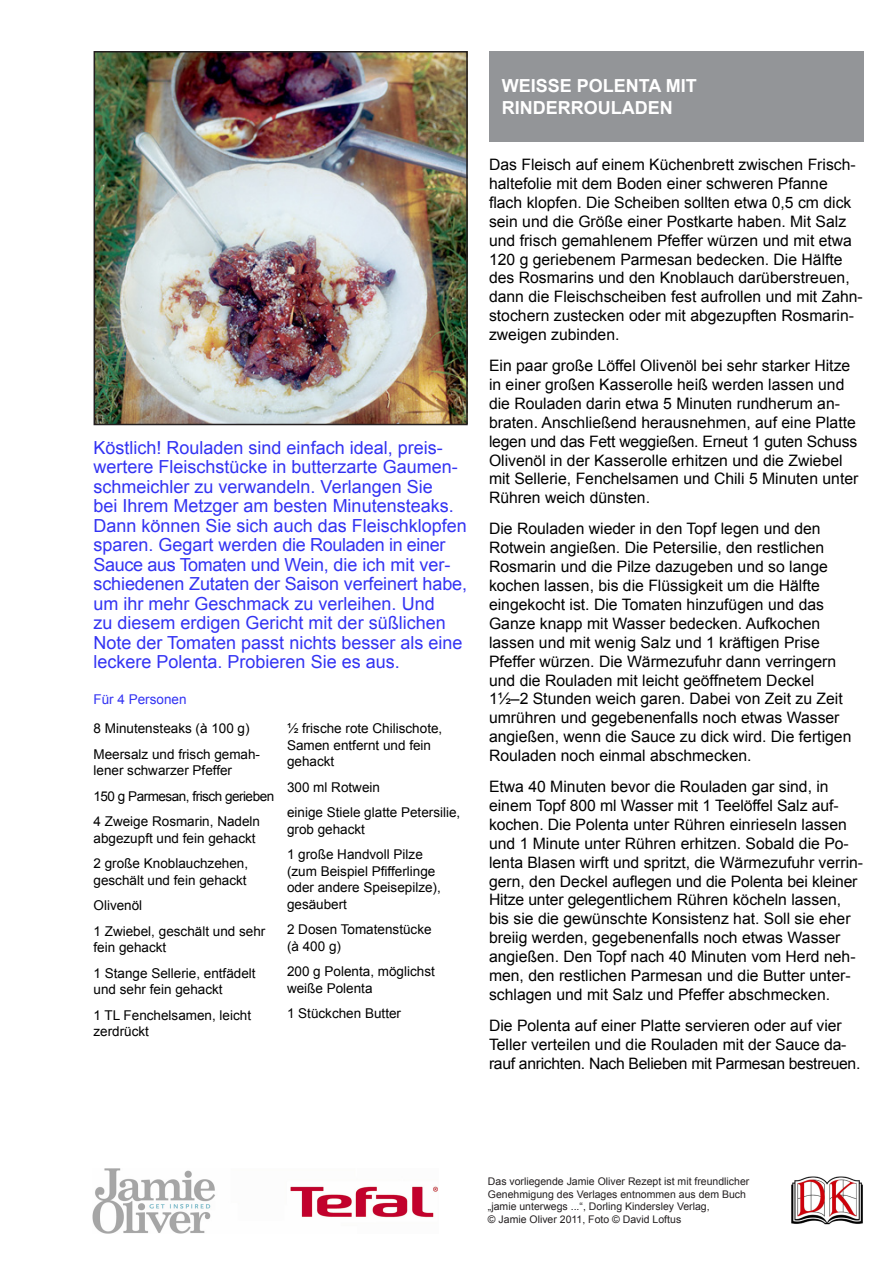
<style>
.page{position:relative;width:893px;height:1263px;background:#fff}
.page>*{position:absolute;margin:0;border:0;box-sizing:border-box;transform-origin:0 0}
.t1{font:18px/19.5px "Arial";color:#3333f3}
.t2{font:700 18px/21.6px "Arial";color:#fff}
.t3{font:15.75px/18.9px "Arial";color:#000}
.t4{font:13.5px/16.5px "Arial";color:#000}
.t5{font:13.5px "Arial";letter-spacing:-.035em;color:#000}
.t6{font:13.5px "Arial";color:#3333f3}
.t7{font:10.5px/12.6px "Arial";color:#231f20}
</style>
<div class="page">
<img style="left:97px;top:54px;width:368px;height:368px">
<div style="left:94px;top:51px;width:374px;height:374px;border:2px solid #231f20"></div>
<div style="left:489px;top:51px;width:374px;height:91px;background:#939598"></div>
<img style="left:791px;top:1176px;width:72px;height:48px">
<img style="left:92px;top:1168px;width:346px;height:66px">
<p class="t1" style="left:94px;top:438px;width:375px">Köstlich! Rouladen sind einfach ideal, preis&shy;wertere Fleischstücke in butterzarte Gaumen&shy;schmeichler zu verwandeln. Verlangen Sie<br>bei Ihrem Metzger am besten Minutensteaks.<br>Dann können Sie sich auch das Fleischklopfen sparen. Gegart werden die Rouladen in einer Sauce aus Tomaten und Wein, die ich mit ver&shy;schiedenen Zutaten der Saison verfeinert habe, um ihr mehr Geschmack zu verleihen. Und<br>zu diesem erdigen Gericht mit der süßlichen Note der Tomaten passt nichts besser als eine leckere Polenta. Probieren Sie es aus.</p>
<p class="t6" style="left:94px;top:691px;width:95px">Für 4 Personen</p>
<p class="t4" style="left:94px;top:720px;width:158px">8 Minutensteaks (à 100 g)</p>
<p class="t4" style="left:94px;top:746px;width:168px">Meersalz und frisch gemah&shy;lener schwarzer Pfeffer</p>
<p class="t5" style="left:94px;top:787px;width:182px">150 g Parmesan, frisch gerieben</p>
<p class="t4" style="left:94px;top:813px;width:168px">4 Zweige Rosmarin, Nadeln</p>
<p class="t4" style="left:94px;top:830px;width:164px">abgezupft und fein gehackt</p>
<p class="t4" style="left:94px;top:855px;width:156px">2 große Knoblauchzehen,</p>
<p class="t4" style="left:94px;top:872px;width:155px">geschält und fein gehackt</p>
<p class="t4" style="left:94px;top:897px;width:50px">Olivenöl</p>
<p class="t4" style="left:94px;top:923px;width:173px">1 Zwiebel, geschält und sehr fein gehackt</p>
<p class="t4" style="left:94px;top:965px;width:164px">1 Stange Sellerie, entfädelt</p>
<p class="t4" style="left:94px;top:981px;width:131px">und sehr fein gehackt</p>
<p class="t4" style="left:94px;top:1007px;width:159px">1 TL Fenchelsamen, leicht</p>
<p class="t4" style="left:94px;top:1023px;width:57px">zerdrückt</p>
<p class="t4" style="left:287px;top:720px;width:157px">½ frische rote Chilischote,</p>
<p class="t4" style="left:287px;top:737px;width:146px">Samen entfernt und fein</p>
<p class="t4" style="left:287px;top:753px;width:49px">gehackt</p>
<p class="t4" style="left:287px;top:779px;width:95px">300 ml Rotwein</p>
<p class="t4" style="left:287px;top:804px;width:175px">einige Stiele glatte Petersilie, grob gehackt</p>
<p class="t4" style="left:287px;top:846px;width:137px">1 große Handvoll Pilze</p>
<p class="t4" style="left:287px;top:863px;width:150px">(zum Beispiel Pfifferlinge</p>
<p class="t4" style="left:287px;top:879px;width:155px">oder andere Speisepilze),</p>
<p class="t4" style="left:287px;top:896px;width:62px">gesäubert</p>
<p class="t4" style="left:287px;top:921px;width:146px">2 Dosen Tomatenstücke</p>
<p class="t4" style="left:287px;top:938px;width:56px">(à 400 g)</p>
<p class="t4" style="left:287px;top:963px;width:149px">200 g Polenta, möglichst</p>
<p class="t4" style="left:287px;top:980px;width:87px">weiße Polenta</p>
<p class="t4" style="left:287px;top:1005px;width:116px">1 Stückchen Butter</p>
<p class="t2" style="left:502px;top:76px;width:197px">WEISSE POLENTA MIT<br>RINDERROULADEN</p>
<p class="t3" style="left:489px;top:155px;width:375px">Das Fleisch auf einem Küchenbrett zwischen Frisch&shy;haltefolie mit dem Boden einer schweren Pfanne flach klopfen. Die Scheiben sollten etwa 0,5 cm dick sein und die Größe einer Postkarte haben. Mit Salz und frisch gemahlenem Pfeffer würzen und mit etwa 120 g geriebenem Parmesan bedecken. Die Hälfte des Rosmarins und den Knoblauch darüberstreuen, dann die Fleischscheiben fest aufrollen und mit Zahn&shy;stochern zustecken oder mit abgezupften Rosmarin&shy;zweigen zubinden.</p>
<p class="t3" style="left:489px;top:356px;width:371px">Ein paar große Löffel Olivenöl bei sehr starker Hitze in einer großen Kasserolle heiß werden lassen und die Rouladen darin etwa 5 Minuten rundherum an&shy;braten. Anschließend herausnehmen, auf eine Platte legen und das Fett weggießen. Erneut 1 guten Schuss Olivenöl in der Kasserolle erhitzen und die Zwiebel mit Sellerie, Fenchelsamen und Chili 5 Minuten unter Rühren weich dünsten.</p>
<p class="t3" style="left:489px;top:519px;width:364px">Die Rouladen wieder in den Topf legen und den Rotwein angießen. Die Petersilie, den restlichen Rosmarin und die Pilze dazugeben und so lange kochen lassen, bis die Flüssigkeit um die Hälfte eingekocht ist. Die Tomaten hinzufügen und das Ganze knapp mit Wasser bedecken. Aufkochen lassen und mit wenig Salz und 1 kräftigen Prise Pfeffer würzen. Die Wärmezufuhr dann verringern und die Rouladen mit leicht geöffnetem Deckel 1½–2 Stunden weich garen. Dabei von Zeit zu Zeit umrühren und gegebenenfalls noch etwas Wasser angießen, wenn die Sauce zu dick wird. Die fertigen Rouladen noch einmal abschmecken.</p>
<p class="t3" style="left:489px;top:777px;width:376px">Etwa 40 Minuten bevor die Rouladen gar sind, in einem Topf 800 ml Wasser mit 1 Teelöffel Salz auf&shy;kochen. Die Polenta unter Rühren einrieseln lassen und 1 Minute unter Rühren erhitzen. Sobald die Po&shy;lenta Blasen wirft und spritzt, die Wärmezufuhr verrin&shy;gern, den Deckel auflegen und die Polenta bei kleiner Hitze unter gelegentlichem Rühren köcheln lassen, bis sie die gewünschte Konsistenz hat. Soll sie eher breiig werden, gegebenenfalls noch etwas Wasser angießen. Den Topf nach 40 Minuten vom Herd neh&shy;men, den restlichen Parmesan und die Butter unter&shy;schlagen und mit Salz und Pfeffer abschmecken.</p>
<p class="t3" style="left:489px;top:1016px;width:373px">Die Polenta auf einer Platte servieren oder auf vier<br>Teller verteilen und die Rouladen mit der Sauce da&shy;rauf anrichten. Nach Belieben mit Parmesan bestreuen.</p>
<p class="t7" style="left:488px;top:1175px;width:263px">Das vorliegende Jamie Oliver Rezept ist mit freundlicher<br>Genehmigung des Verlages entnommen aus dem Buch</p>
<p class="t7" style="left:488px;top:1200px;width:223px">„jamie unterwegs ...“, Dorling Kindersley Verlag,</p>
<p class="t7" style="left:488px;top:1213px;width:195px">© Jamie Oliver 2011, Foto © David Loftus</p>
</div>
